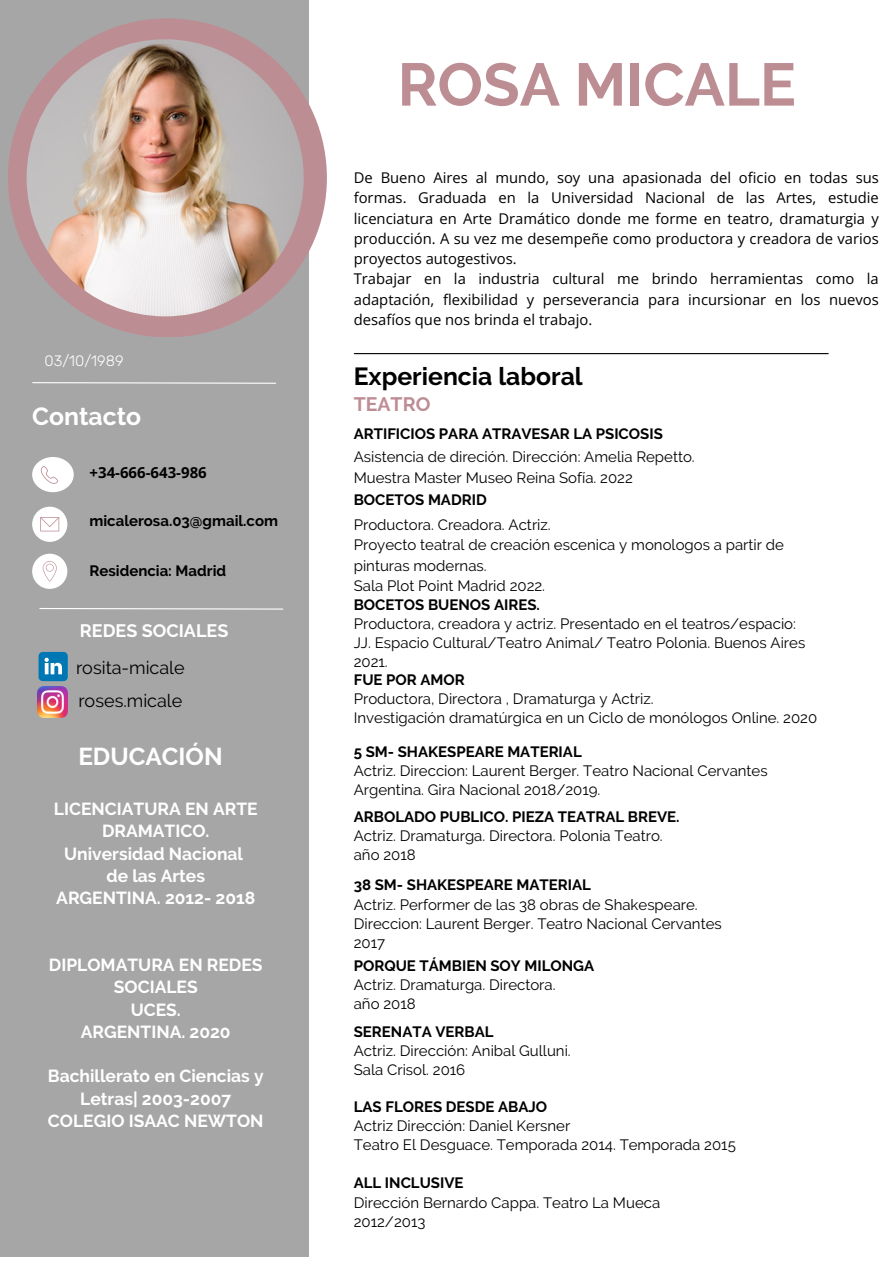
<style>
.page{position:relative;width:893px;height:1264px;background:#fff}
.page>*{position:absolute;margin:0;border:0;box-sizing:border-box;transform-origin:0 0}
.t1{font:700 60px "Raleway";color:#bd8d94}
.t2{font:700 24.75px "Raleway";color:#000}
.t3{font:700 24.75px "Raleway";color:#fff}
.t4{font:700 24.45px "Raleway";color:#fff}
.t5{font:700 19.5px "Raleway";color:#bd8d94}
.t6{font:18px "Raleway";color:#000}
.t7{font:700 18px "Raleway";color:#fff}
.t8{font:700 17.4px/22.2px "Raleway";color:#fff;text-align:center}
.t9{font:15px/19px "Raleway";color:#000}
.t10{font:700 15px "Raleway";color:#000}
.t11{font:700 15px "Open Sans";color:#000}
.t12{font:300 15px "Rubik";color:#fff}
.t13{font:14.85px/20.2px "Open Sans";color:#000;text-align:justify}
</style>
<div class="page">
<div style="left:0;top:0;width:308px;height:1256px;background:#a6a6a6"></div>
<div style="left:8px;top:18px;width:319px;height:319px;background:#bd8d94;border-radius:50%"></div>
<hr style="left:354px;top:353px;width:474px;height:1px;background:#000">
<svg style="left:32px;top:382px;width:244px;height:2px"></svg>
<svg style="left:39px;top:608px;width:245px;height:2px"></svg>
<div style="left:32px;top:457px;width:42px;height:35px;background:#fff;border-radius:50%"></div>
<div style="left:32px;top:506px;width:35px;height:36px;background:#fff;border-radius:50%"></div>
<div style="left:32px;top:553px;width:35px;height:36px;background:#fff;border-radius:50%"></div>
<svg style="left:41px;top:466px;width:18px;height:17px"></svg>
<svg style="left:40px;top:517px;width:19px;height:14px"></svg>
<svg style="left:43px;top:561px;width:14px;height:20px"></svg>
<svg style="left:39px;top:652px;width:29px;height:29px"></svg>
<img style="left:37px;top:686px;width:30px;height:31px">
<img style="left:27px;top:39px;width:277px;height:277px;border-radius:50%">
<p class="t12" style="left:44px;top:352px;width:81px">03/10/1989</p>
<p class="t3" style="left:32px;top:401px;width:111px">Contacto</p>
<p class="t11" style="left:89px;top:462px;width:119px">+34-666-643-986</p>
<p class="t10" style="left:89px;top:512px;width:190px">micalerosa.03@gmail.com</p>
<p class="t10" style="left:89px;top:561px;width:138px">Residencia: Madrid</p>
<p class="t7" style="left:80px;top:620px;width:150px">REDES SOCIALES</p>
<p class="t6" style="left:76px;top:657px;width:110px">rosita-micale</p>
<p class="t6" style="left:78px;top:690px;width:106px">roses.micale</p>
<p class="t4" style="left:78px;top:741px;width:146px">EDUCACIÓN</p>
<p class="t8" style="left:54px;top:798px;width:205px">LICENCIATURA EN ARTE<br>DRAMATICO.</p>
<p class="t8" style="left:64px;top:842px;width:180px">Universidad Nacional</p>
<p class="t8" style="left:106px;top:864px;width:100px">de las Artes</p>
<p class="t8" style="left:56px;top:887px;width:200px">ARGENTINA. 2012- 2018</p>
<p class="t8" style="left:49px;top:953px;width:215px">DIPLOMATURA EN REDES<br>SOCIALES</p>
<p class="t8" style="left:131px;top:998px;width:52px">UCES.</p>
<p class="t8" style="left:81px;top:1020px;width:151px">ARGENTINA. 2020</p>
<p class="t8" style="left:48px;top:1065px;width:217px">Bachillerato en Ciencias y<br>Letras| 2003-2007</p>
<p class="t8" style="left:48px;top:1109px;width:217px">COLEGIO ISAAC NEWTON</p>
<p class="t1" style="left:397px;top:49px;width:400px">ROSA MICALE</p>
<p class="t13" style="left:354px;top:167px;width:526px">De Bueno Aires al mundo, soy una apasionada del oficio en todas sus formas. Graduada en la Universidad Nacional de las Artes, estudie licenciatura en Arte Dramático donde me forme en teatro, dramaturgia y producción. A su vez me desempeñe como productora y creadora de varios proyectos autogestivos.</p>
<p class="t13" style="left:354px;top:268px;width:526px">Trabajar en la industria cultural me brindo herramientas como la adaptación, flexibilidad y perseverancia para incursionar en los nuevos desafíos que nos brinda el trabajo.</p>
<p class="t2" style="left:354px;top:361px;width:230px">Experiencia laboral</p>
<p class="t5" style="left:354px;top:393px;width:78px">TEATRO</p>
<p class="t10" style="left:354px;top:424px;width:310px">ARTIFICIOS PARA ATRAVESAR LA PSICOSIS</p>
<p class="t9" style="left:354px;top:447px;width:342px">Asistencia de direción. Dirección: Amelia Repetto.</p>
<p class="t9" style="left:354px;top:467px;width:280px">Muestra Master Museo Reina Sofía. 2022</p>
<p class="t10" style="left:354px;top:491px;width:134px">BOCETOS MADRID</p>
<p class="t9" style="left:354px;top:515px;width:198px">Productora. Creadora. Actriz.</p>
<p class="t9" style="left:354px;top:535px;width:432px;line-height:20.2px">Proyecto teatral de creación escenica y monologos a partir de pinturas modernas.</p>
<p class="t9" style="left:354px;top:576px;width:193px">Sala Plot Point Madrid 2022.</p>
<p class="t10" style="left:354px;top:596px;width:188px">BOCETOS BUENOS AIRES.</p>
<p class="t9" style="left:354px;top:614px;width:443px">Productora, creadora y actriz. Presentado en el teatros/espacio:</p>
<p class="t9" style="left:354px;top:633px;width:453px">JJ. Espacio Cultural/Teatro Animal/ Teatro Polonia. Buenos Aires<br>2021.</p>
<p class="t10" style="left:354px;top:671px;width:112px">FUE POR AMOR</p>
<p class="t9" style="left:354px;top:689px;width:301px">Productora, Directora , Dramaturga y Actriz.</p>
<p class="t9" style="left:354px;top:708px;width:465px">Investigación dramatúrgica en un Ciclo de monólogos Online. 2020</p>
<p class="t10" style="left:354px;top:743px;width:229px">5 SM- SHAKESPEARE MATERIAL</p>
<p class="t9" style="left:354px;top:761px;width:415px">Actriz. Direccion: Laurent Berger. Teatro Nacional Cervantes<br>Argentina. Gira Nacional 2018/2019.</p>
<p class="t10" style="left:354px;top:808px;width:327px">ARBOLADO PUBLICO. PIEZA TEATRAL BREVE.</p>
<p class="t9" style="left:354px;top:826px;width:310px">Actriz. Dramaturga. Directora. Polonia Teatro.</p>
<p class="t9" style="left:354px;top:845px;width:63px">año 2018</p>
<p class="t10" style="left:354px;top:876px;width:238px">38 SM- SHAKESPEARE MATERIAL</p>
<p class="t9" style="left:354px;top:894px;width:345px">Actriz. Performer de las 38 obras de Shakespeare.</p>
<p class="t9" style="left:354px;top:913px;width:369px">Direccion: Laurent Berger. Teatro Nacional Cervantes</p>
<p class="t9" style="left:354px;top:933px;width:33px">2017</p>
<p class="t10" style="left:354px;top:956px;width:242px">PORQUE TÁMBIEN SOY MILONGA</p>
<p class="t9" style="left:354px;top:975px;width:203px">Actriz. Dramaturga. Directora.</p>
<p class="t9" style="left:354px;top:994px;width:63px">año 2018</p>
<p class="t10" style="left:354px;top:1022px;width:141px">SERENATA VERBAL</p>
<p class="t9" style="left:354px;top:1041px;width:218px">Actriz. Dirección: Anibal Gulluni.</p>
<p class="t9" style="left:354px;top:1060px;width:113px">Sala Crisol. 2016</p>
<p class="t10" style="left:354px;top:1097px;width:195px">LAS FLORES DESDE ABAJO</p>
<p class="t9" style="left:354px;top:1116px;width:218px">Actriz Dirección: Daniel Kersner</p>
<p class="t9" style="left:354px;top:1135px;width:383px">Teatro El Desguace. Temporada 2014. Temporada 2015</p>
<p class="t10" style="left:354px;top:1174px;width:111px">ALL INCLUSIVE</p>
<p class="t9" style="left:354px;top:1192px;width:308px">Dirección Bernardo Cappa. Teatro La Mueca</p>
<p class="t9" style="left:354px;top:1211px;width:73px">2012/2013</p>
</div>
